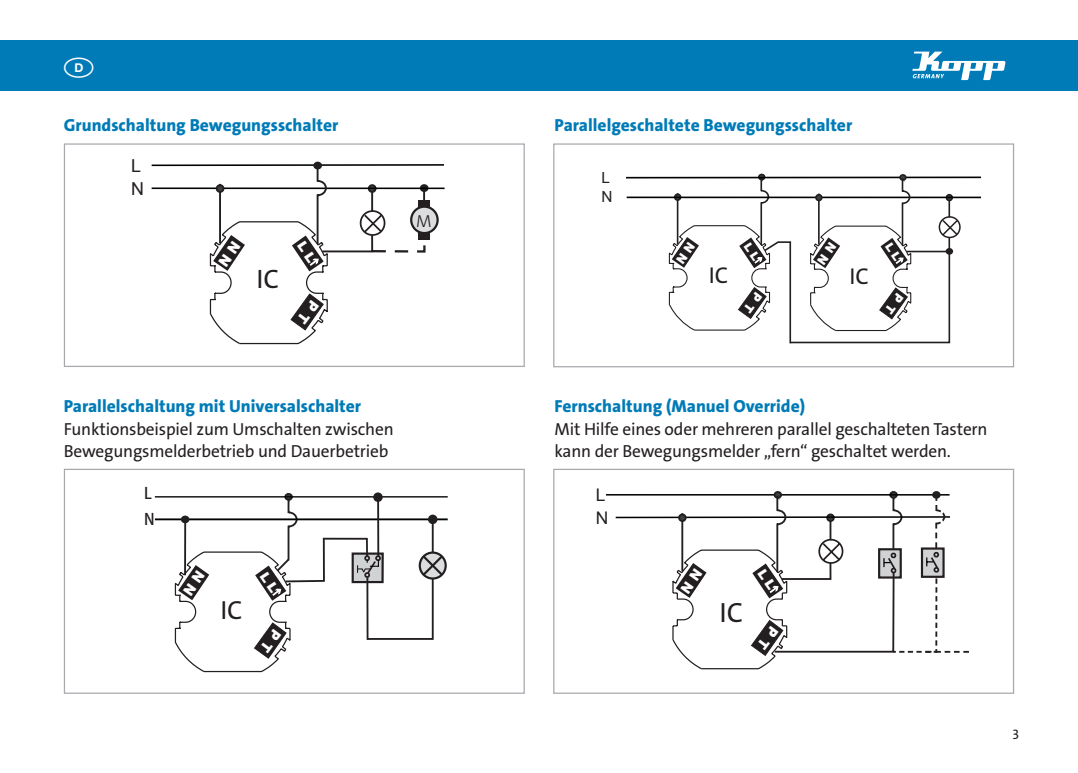
<style>
.page{position:relative;width:1078px;height:773px;background:#fff}
.page>*{position:absolute;margin:0;border:0;box-sizing:border-box;transform-origin:0 0}
.t1{font:28px "The Sans LP5 Plain";color:#231f20}
.t2{font:26.75px "The Sans LP5 Plain";color:#231f20}
.t3{font:26.25px "The Sans LP5 Plain";color:#231f20}
.t4{font:23px "The Sans LP5 Plain";color:#231f20}
.t5{font:17.75px "Arial";color:#231f20}
.t6{font:17.5px/22.5px "The Sans LP5 Plain";letter-spacing:-.01em;color:#231f20}
.t7{font:17.5px "The Sans LP8 Ex Bld";color:#007bb7}
.t8{font:17.5px "Meta Pro";color:#231f20}
.t9{font:17.5px "Arial";color:#231f20}
.t10{font:17.5px "The Sans LP3 Lig";color:#231f20}
.t11{font:15.25px "Arial";color:#231f20}
.t12{font:13.75px "The Sans LP5 Plain";color:#231f20}
</style>
<div class="page">
<div style="left:0;top:40px;width:1077px;height:51px;background:#007bb7"></div>
<svg style="left:912px;top:52px;width:93px;height:28px"></svg>
<div style="left:64px;top:143px;width:460px;height:224px;border:1px solid #a8a9ad"></div>
<div style="left:553px;top:143px;width:460px;height:224px;border:1px solid #a8a9ad"></div>
<div style="left:420px;top:184px;width:8px;height:8px;border:2px solid #231f20;border-radius:50%"></div>
<hr style="left:152px;top:164px;width:292px;height:2px;background:#010202">
<hr style="left:152px;top:187px;width:292px;height:2px;background:#010202">
<div style="left:418px;top:200px;width:12px;height:40px;background:#231f20"></div>
<div style="left:411px;top:207px;width:26px;height:26px;background:#dcdddf;border-radius:50%"></div>
<div style="left:410px;top:205px;width:28px;height:29px;border:2px solid #231f20;border-radius:50%"></div>
<div style="left:313px;top:162px;width:9px;height:7px;border:2px solid #231f20;border-radius:50%"></div>
<div style="left:938px;top:216px;width:22px;height:22px;border:1px solid #231f20;border-radius:50%"></div>
<hr style="left:626px;top:176px;width:354px;height:2px;background:#010202">
<hr style="left:626px;top:196px;width:354px;height:2px;background:#010202">
<div style="left:64px;top:468px;width:460px;height:225px;border:1px solid #a8a9ad"></div>
<div style="left:553px;top:468px;width:460px;height:225px;border:1px solid #a8a9ad"></div>
<div style="left:352px;top:553px;width:30px;height:29px;background:#d1d2d4"></div>
<div style="left:351px;top:552px;width:32px;height:31px;border:2px solid #231f20"></div>
<hr style="left:155px;top:496px;width:292px;height:1px;background:#010202">
<hr style="left:155px;top:518px;width:292px;height:2px;background:#010202">
<div style="left:418px;top:551px;width:28px;height:28px;border:2px solid #231f20;border-radius:50%"></div>
<div style="left:428px;top:514px;width:9px;height:10px;background:#231f20;border-radius:50%"></div>
<hr style="left:323px;top:537px;width:44px;height:2px;background:#231f20">
<hr style="left:377px;top:496px;width:2px;height:60px;background:#231f20">
<div style="left:373px;top:492px;width:9px;height:10px;background:#231f20;border-radius:50%"></div>
<svg style="left:357px;top:520px;width:88px;height:120px"></svg>
<hr style="left:606px;top:494px;width:343px;height:1px;background:#010202">
<hr style="left:615px;top:516px;width:334px;height:2px;background:#010202">
<svg style="left:208px;top:164px;width:218px;height:180px"></svg>
<svg style="left:667px;top:174px;width:292px;height:170px"></svg>
<svg style="left:173px;top:493px;width:153px;height:180px"></svg>
<svg style="left:671px;top:491px;width:297px;height:179px"></svg>
<p class="t7" style="left:64px;top:114px;width:276px">Grundschaltung Bewegungsschalter</p>
<p class="t7" style="left:554px;top:114px;width:299px">Parallelgeschaltete Bewegungsschalter</p>
<p class="t5" style="left:131px;top:154px;width:11px">L</p>
<p class="t5" style="left:131px;top:177px;width:14px">N</p>
<h2 class="t2" style="left:256px;top:262px;width:24px">IC</h2>
<p class="t10" style="left:416px;top:209px;width:17px">M</p>
<p class="t11" style="left:601px;top:167px;width:10px">L</p>
<p class="t11" style="left:601px;top:187px;width:13px">N</p>
<h3 class="t4" style="left:708px;top:260px;width:21px">IC</h3>
<h3 class="t4" style="left:849px;top:261px;width:21px">IC</h3>
<p class="t7" style="left:64px;top:395px;width:299px">Parallelschaltung mit Universalschalter</p>
<p class="t6" style="left:64px;top:418px;width:331px">Funktionsbeispiel zum Umschalten zwischen<br>Bewegungsmelderbetrieb und Dauerbetrieb</p>
<p class="t7" style="left:554px;top:395px;width:252px">Fernschaltung (Manuel Override)</p>
<p class="t6" style="left:554px;top:418px;width:434px">Mit Hilfe eines oder mehreren parallel geschalteten Tastern kann der Bewegungsmelder „fern“ geschaltet werden.</p>
<p class="t8" style="left:144px;top:482px;width:10px">L</p>
<p class="t8" style="left:144px;top:507px;width:13px">N</p>
<p class="t9" style="left:595px;top:483px;width:11px">L</p>
<p class="t9" style="left:595px;top:505px;width:14px">N</p>
<h3 class="t3" style="left:220px;top:592px;width:24px">IC</h3>
<h1 class="t1" style="left:719px;top:594px;width:25px">IC</h1>
<p class="t12" style="left:1012px;top:725px;width:8px">3</p>
</div>
